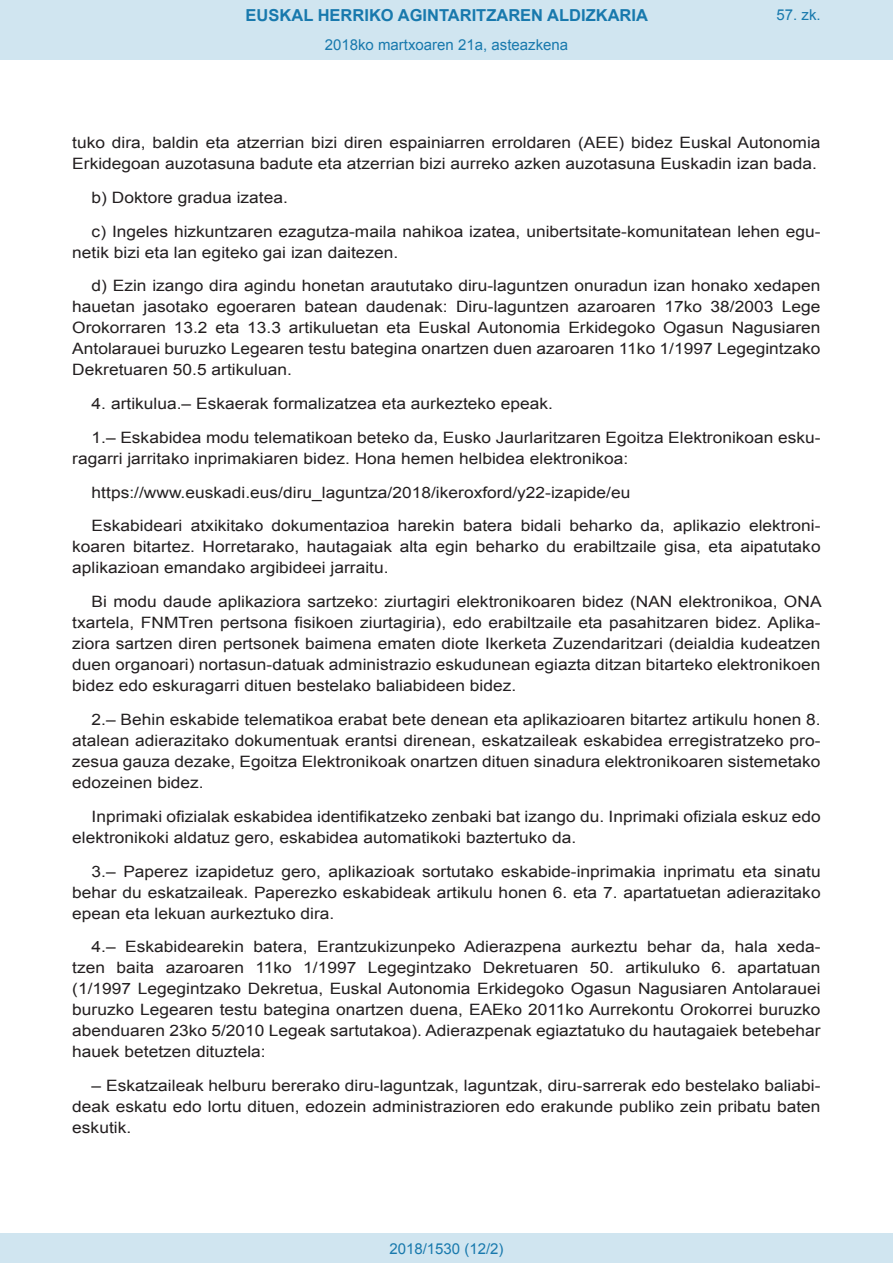
<style>
.page{position:relative;width:893px;height:1263px;background:#fff}
.page>*{position:absolute;margin:0;border:0;box-sizing:border-box;transform-origin:0 0}
.t1{font:700 16.5px "Arial";color:#1879ad}
.BOPVDetalle{font:15.6px/21px "Arial";color:#231f20;text-align:justify;scale:1.11 1}
.Paginacion_Centro{font:15px "Arial";color:#1879ad}
</style>
<div class="page">
<div style="left:0;top:0;width:893px;height:60px;background:#d0e5f0"></div>
<div style="left:0;top:1233px;width:893px;height:30px;background:#d0e5f0"></div>
<p class="t1" style="left:246px;top:4px;width:404px">EUSKAL HERRIKO AGINTARITZAREN ALDIZKARIA</p>
<p class="Paginacion_Centro" style="left:325px;top:35px;width:245px">2018ko martxoaren 21a, asteazkena</p>
<p class="Paginacion_Centro" style="left:776px;top:5px;width:46px">57. zk.</p>
<p class="BOPVDetalle" style="left:72px;top:132px;width:676px">tuko dira, baldin eta atzerrian bizi diren espainiarren erroldaren (AEE) bidez Euskal Autonomia<br>Erkidegoan auzotasuna badute eta atzerrian bizi aurreko azken auzotasuna Euskadin izan bada.</p>
<p class="BOPVDetalle" style="left:92px;top:187px;width:178px">b) Doktore gradua izatea.</p>
<p class="BOPVDetalle" style="left:72px;top:221px;width:676px;text-indent:19px">c) Ingeles hizkuntzaren ezagutza-maila nahikoa izatea, unibertsitate-komunitatean lehen egu&shy;netik bizi eta lan egiteko gai izan daitezen.</p>
<p class="BOPVDetalle" style="left:72px;top:276px;width:676px;text-indent:19px">d) Ezin izango dira agindu honetan araututako diru-laguntzen onuradun izan honako xedapen hauetan jasotako egoeraren batean daudenak: Diru-laguntzen azaroaren 17ko 38/2003 Lege Orokorraren 13.2 eta 13.3 artikuluetan eta Euskal Autonomia Erkidegoko Ogasun Nagusiaren Antolarauei buruzko Legearen testu bategina onartzen duen azaroaren 11ko 1/1997 Legegintzako Dekretuaren 50.5 artikuluan.</p>
<p class="BOPVDetalle" style="left:92px;top:393px;width:417px">4. artikulua.– Eskaerak formalizatzea eta aurkezteko epeak.</p>
<p class="BOPVDetalle" style="left:72px;top:427px;width:676px;text-indent:19px">1.– Eskabidea modu telematikoan beteko da, Eusko Jaurlaritzaren Egoitza Elektronikoan esku&shy;ragarri jarritako inprimakiaren bidez. Hona hemen helbidea elektronikoa:</p>
<p class="BOPVDetalle" style="left:92px;top:482px;width:487px">https://www.euskadi.eus/diru_laguntza/2018/ikeroxford/y22-izapide/eu</p>
<p class="BOPVDetalle" style="left:72px;top:516px;width:676px;text-indent:19px">Eskabideari atxikitako dokumentazioa harekin batera bidali beharko da, aplikazio elektroni&shy;koaren bitartez. Horretarako, hautagaiak alta egin beharko du erabiltzaile gisa, eta aipatutako aplikazioan emandako argibideei jarraitu.</p>
<p class="BOPVDetalle" style="left:72px;top:591px;width:676px;text-indent:19px">Bi modu daude aplikaziora sartzeko: ziurtagiri elektronikoaren bidez (NAN elektronikoa, ONA txartela, FNMTren pertsona fisikoen ziurtagiria), edo erabiltzaile eta pasahitzaren bidez. Aplika&shy;ziora sartzen diren pertsonek baimena ematen diote Ikerketa Zuzendaritzari (deialdia kudeatzen duen organoari) nortasun-datuak administrazio eskudunean egiazta ditzan bitarteko elektronikoen bidez edo eskuragarri dituen bestelako baliabideen bidez.</p>
<p class="BOPVDetalle" style="left:72px;top:709px;width:676px;text-indent:19px">2.– Behin eskabide telematikoa erabat bete denean eta aplikazioaren bitartez artikulu honen 8. atalean adierazitako dokumentuak erantsi direnean, eskatzaileak eskabidea erregistratzeko pro&shy;zesua gauza dezake, Egoitza Elektronikoak onartzen dituen sinadura elektronikoaren sistemetako edozeinen bidez.</p>
<p class="BOPVDetalle" style="left:72px;top:806px;width:676px;text-indent:19px">Inprimaki ofizialak eskabidea identifikatzeko zenbaki bat izango du. Inprimaki ofiziala eskuz edo elektronikoki aldatuz gero, eskabidea automatikoki baztertuko da.</p>
<p class="BOPVDetalle" style="left:72px;top:861px;width:676px;text-indent:19px">3.– Paperez izapidetuz gero, aplikazioak sortutako eskabide-inprimakia inprimatu eta sinatu behar du eskatzaileak. Paperezko eskabideak artikulu honen 6. eta 7. apartatuetan adierazitako epean eta lekuan aurkeztuko dira.</p>
<p class="BOPVDetalle" style="left:72px;top:936px;width:676px;text-indent:19px">4.– Eskabidearekin batera, Erantzukizunpeko Adierazpena aurkeztu behar da, hala xeda&shy;tzen baita azaroaren 11ko 1/1997 Legegintzako Dekretuaren 50. artikuluko 6. apartatuan (1/1997 Legegintzako Dekretua, Euskal Autonomia Erkidegoko Ogasun Nagusiaren Antolarauei buruzko Legearen testu bategina onartzen duena, EAEko 2011ko Aurrekontu Orokorrei buruzko abenduaren 23ko 5/2010 Legeak sartutakoa). Adierazpenak egiaztatuko du hautagaiek betebehar hauek betetzen dituztela:</p>
<p class="BOPVDetalle" style="left:72px;top:1075px;width:676px;text-indent:19px">– Eskatzaileak helburu bererako diru-laguntzak, laguntzak, diru-sarrerak edo bestelako baliabi&shy;deak eskatu edo lortu dituen, edozein administrazioren edo erakunde publiko zein pribatu baten eskutik.</p>
<p class="Paginacion_Centro" style="left:389px;top:1238px;width:116px">2018/1530 (12/2)</p>
</div>
